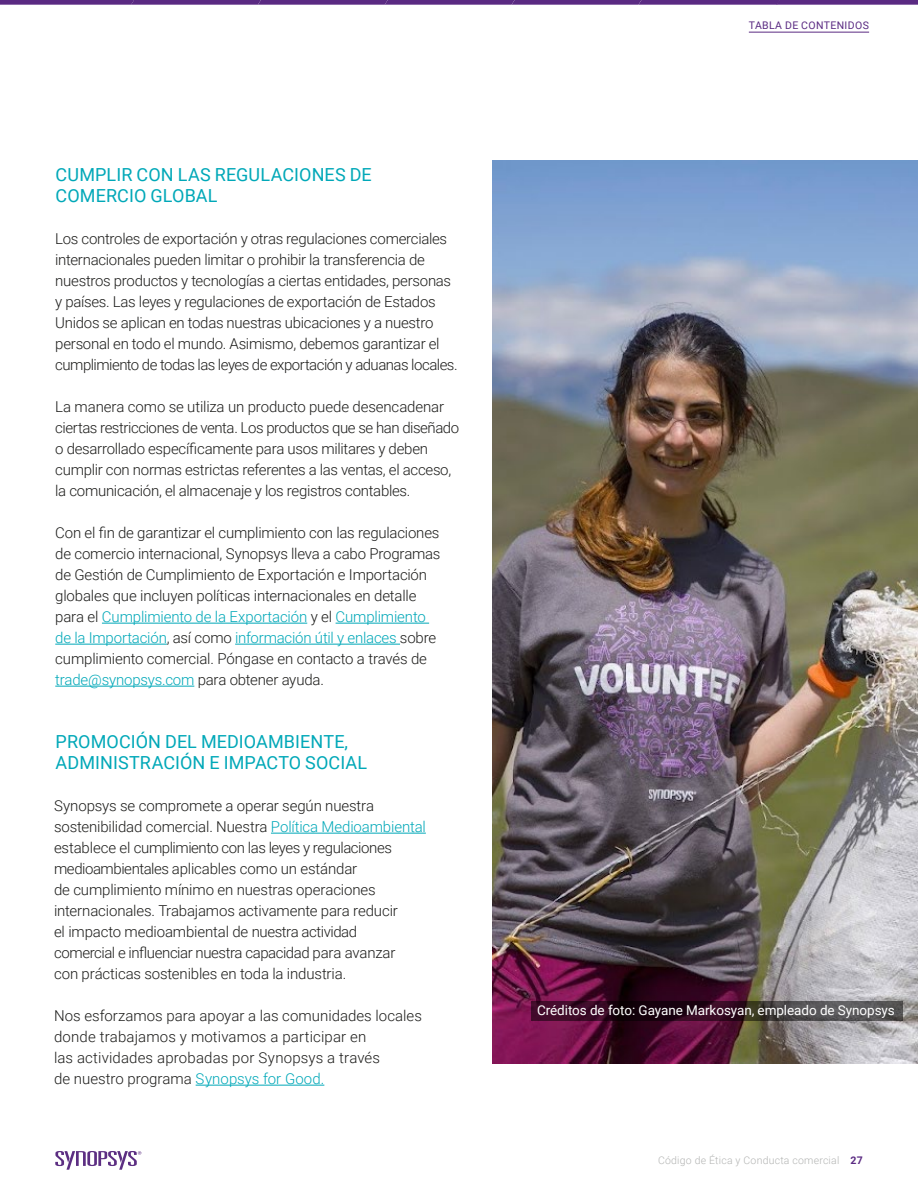
<style>
.page{position:relative;width:918px;height:1188px;background:#fff}
.page>*{position:absolute;margin:0;border:0;box-sizing:border-box;transform-origin:0 0}
.t1{font:18px/21px "Roboto";letter-spacing:.005em;color:#00a8b8}
.t2{font:300 15px/21px "Roboto";letter-spacing:-.015em;color:#1d1d1b}
.t3{font:300 15px/21px "Roboto";letter-spacing:.005em;color:#1d1d1b}
.t4{font:13.5px "Roboto";letter-spacing:-.005em;color:#fff}
.t5{font:300 10.5px "Roboto";letter-spacing:.02em;color:#b3b4b3}
.t6{font:10.5px "Roboto";letter-spacing:.035em;color:#5a2a82}
.s1{color:#00a8b8}
.s2{font-weight:700;color:#5a2a82}
</style>
<div class="page">
<hr style="left:102px;top:623px;width:205px;height:1px;background:#00a8b8">
<hr style="left:336px;top:623px;width:93px;height:1px;background:#00a8b8">
<hr style="left:55px;top:644px;width:112px;height:1px;background:#00a8b8">
<hr style="left:235px;top:644px;width:165px;height:1px;background:#00a8b8">
<hr style="left:55px;top:686px;width:139px;height:1px;background:#00a8b8">
<hr style="left:271px;top:833px;width:155px;height:1px;background:#00a8b8">
<hr style="left:196px;top:1085px;width:128px;height:1px;background:#00a8b8">
<img style="left:493px;top:160px;width:425px;height:903px">
<svg style="left:531px;top:1002px;width:371px;height:19px;background:#3a2430"></svg>
<svg style="left:55px;top:1151px;width:86px;height:19px"></svg>
<hr style="left:749px;top:32px;width:120px;height:1px;background:#5a2a82">
<svg style="left:0;top:0;width:918px;height:5px;background:#64378a"></svg>
<p class="t1" style="left:56px;top:163px;width:318px">CUMPLIR CON LAS REGULACIONES DE<br>COMERCIO GLOBAL</p>
<p class="t2" style="left:55px;top:228px;width:404px">Los controles de exportación y otras regulaciones comerciales internacionales pueden limitar o prohibir la transferencia de nuestros productos y tecnologías a ciertas entidades, personas y países. Las leyes y regulaciones de exportación de Estados Unidos se aplican en todas nuestras ubicaciones y a nuestro personal en todo el mundo. Asimismo, debemos garantizar el cumplimiento de todas las leyes de exportación y aduanas locales.</p>
<p class="t2" style="left:55px;top:396px;width:405px">La manera como se utiliza un producto puede desencadenar ciertas restricciones de venta. Los productos que se han diseñado o desarrollado específicamente para usos militares y deben cumplir con normas estrictas referentes a las ventas, el acceso, la comunicación, el almacenaje y los registros contables.</p>
<p class="t2" style="left:55px;top:522px;width:387px">Con el fin de garantizar el cumplimiento con las regulaciones de comercio internacional, Synopsys lleva a cabo Programas de Gestión de Cumplimiento de Exportación e Importación globales que incluyen políticas internacionales en detalle para el <span class="s1">Cumplimiento de la Exportación</span> y el <span class="s1">Cumplimiento de la Importación</span>, así como <span class="s1">información útil y enlaces</span> sobre cumplimiento comercial. Póngase en contacto a través de <span class="s1">trade@synopsys.com</span> para obtener ayuda.</p>
<p class="t1" style="left:56px;top:730px;width:313px">PROMOCIÓN DEL MEDIOAMBIENTE,<br>ADMINISTRACIÓN E IMPACTO SOCIAL</p>
<p class="t6" style="left:749px;top:18px;width:122px">TABLA DE CONTENIDOS</p>
<p class="t2" style="left:54px;top:795px;width:373px">Synopsys se compromete a operar según nuestra sostenibilidad comercial. Nuestra <span class="s1">Política Medioambiental </span>establece el cumplimiento con las leyes y regulaciones medioambientales aplicables como un estándar<br>de cumplimiento mínimo en nuestras operaciones internacionales. Trabajamos activamente para reducir<br>el impacto medioambiental de nuestra actividad<br>comercial e influenciar nuestra capacidad para avanzar<br>con prácticas sostenibles en toda la industria.</p>
<p class="t3" style="left:54px;top:1005px;width:369px">Nos esforzamos para apoyar a las comunidades locales donde trabajamos y motivamos a participar en<br>las actividades aprobadas por Synopsys a través<br>de nuestro programa <span class="s1">Synopsys for Good.</span></p>
<p class="t4" style="left:537px;top:1000px;width:359px">Créditos de foto: Gayane Markosyan, empleado de Synopsys</p>
<p class="t5" style="left:658px;top:1153px;width:206px">Código de Ética y Conducta comercial <span class="s2">27</span></p>
</div>
